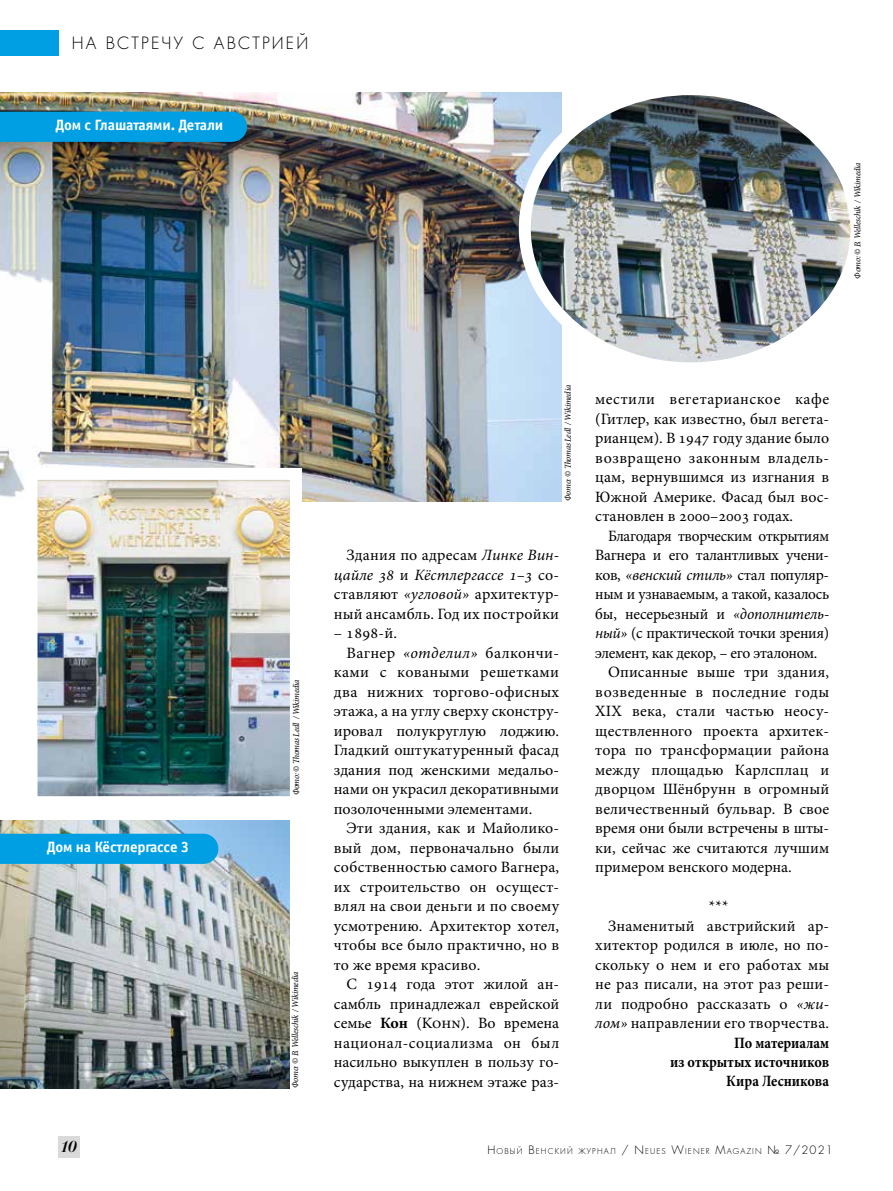
<style>
.page{position:relative;width:893px;height:1191px;background:#fff}
.page>*{position:absolute;margin:0;border:0;box-sizing:border-box;transform-origin:0 0}
.t1{font:16.5px "Favorit Light C";letter-spacing:.13em;color:#000}
.t2{font:italic 16.5px "Paragon Nord C";color:#000}
.t3{font:15.75px/19.5px "Minion Pro";letter-spacing:.005em;color:#000;text-align:justify}
.t4{font:15.75px "Minion Pro";letter-spacing:-.02em;color:#000}
.t5{font:15.75px "Minion Pro";letter-spacing:.03em;color:#000}
.t6{font:700 15.75px "Minion Pro";color:#000;scale:.9 1}
.t7{font:15px "Officina Sans Bold C";letter-spacing:-.01em;color:#fff}
.t8{font:italic 9px "Minion Pro";letter-spacing:-.035em;color:#000}
.t9{font:7.8px "Favorit Light C";letter-spacing:.145em;color:#000}
.s1{font-style:italic}
.s2{font-weight:700}
.s3{font-size:11.25px}
</style>
<div class="page">
<div style="left:59px;top:1136px;width:21px;height:22px;background:#dadada"></div>
<div style="left:0;top:30px;width:59px;height:25px;background:#009fe3"></div>
<img style="left:0;top:92px;width:561px;height:410px">
<img style="left:39px;top:481px;width:250px;height:314px">
<div style="left:26px;top:468px;width:276px;height:340px;border:12px solid #fff"></div>
<img style="left:0;top:821px;width:290px;height:267px">
<img style="left:525px;top:92px;width:324px;height:276px">
<div style="left:519px;top:83px;width:343px;height:291px;border:12px solid #fff;border-radius:50%"></div>
<div style="left:0;top:112px;width:247px;height:30px;background:#009fe3"></div>
<svg style="left:0;top:833px;width:218px;height:31px;background:#07a0e2"></svg>
<p class="t1" style="left:72px;top:32px;width:238px">НА ВСТРЕЧУ С АВСТРИЕЙ</p>
<p class="t7" style="left:55px;top:116px;width:169px">Дом с Глашатаями. Детали</p>
<p class="t8" style="left:851px;top:278px;width:117px;rotate:-90deg">Фото: © B. Welleschik / Wikimedia</p>
<p class="t7" style="left:47px;top:838px;width:144px">Дом на Кёстлергассе 3</p>
<p class="t8" style="left:290px;top:795px;width:117px;rotate:-90deg">Фото: © Thomas Ledl / Wikimedia</p>
<p class="t8" style="left:289px;top:1087px;width:117px;rotate:-90deg">Фото: © B. Welleschik / Wikimedia</p>
<p class="t8" style="left:562px;top:501px;width:117px;rotate:-90deg">Фото: © Thomas Ledl / Wikimedia</p>
<p class="t3" style="left:334px;top:545px;width:227px;text-indent:13px">Здания по адресам <span class="s1">Линке Вин&shy;цайле 38</span> и <span class="s1">Кёстлергассе 1–3</span> со&shy;ставляют <span class="s1">«угловой»</span> архитектур&shy;ный ансамбль. Год их постройки</p>
<p class="t3" style="left:334px;top:623px;width:65px">– 1898-й.</p>
<p class="t3" style="left:347px;top:643px;width:214px">Вагнер <span class="s1">«отделил»</span> балкончи-</p>
<p class="t3" style="left:334px;top:662px;width:227px">ками с коваными решетками</p>
<p class="t3" style="left:334px;top:682px;width:227px">два нижних торгово-офисных</p>
<p class="t3" style="left:334px;top:701px;width:227px">этажа, а на углу сверху сконстру-</p>
<p class="t3" style="left:334px;top:721px;width:227px">ировал полукруглую лоджию.</p>
<p class="t3" style="left:334px;top:740px;width:227px">Гладкий оштукатуренный фасад</p>
<p class="t3" style="left:334px;top:760px;width:227px">здания под женскими медальо-</p>
<p class="t3" style="left:334px;top:779px;width:227px">нами он украсил декоративными</p>
<p class="t3" style="left:334px;top:799px;width:200px">позолоченными элементами.</p>
<p class="t3" style="left:347px;top:818px;width:214px">Эти здания, как и Майолико-</p>
<p class="t3" style="left:334px;top:838px;width:227px">вый дом, первоначально были</p>
<p class="t3" style="left:334px;top:857px;width:227px">собственностью самого Вагнера,</p>
<p class="t3" style="left:334px;top:877px;width:227px">их строительство он осущест-</p>
<p class="t3" style="left:334px;top:896px;width:227px">влял на свои деньги и по своему</p>
<p class="t3" style="left:334px;top:916px;width:227px">усмотрению. Архитектор хотел,</p>
<p class="t3" style="left:334px;top:935px;width:227px">чтобы все было практично, но в</p>
<p class="t3" style="left:334px;top:955px;width:148px">то же время красиво.</p>
<p class="t3" style="left:347px;top:974px;width:214px">С 1914 года этот жилой ан-</p>
<p class="t3" style="left:334px;top:994px;width:227px">самбль принадлежал еврейской</p>
<p class="t3" style="left:334px;top:1013px;width:227px">семье <span class="s2">Кон</span> (Kohn). Во времена</p>
<p class="t5" style="left:334px;top:1032px;width:227px">национал-социализма он был</p>
<p class="t3" style="left:334px;top:1052px;width:227px">насильно выкуплен в пользу го-</p>
<p class="t3" style="left:334px;top:1072px;width:227px">сударства, на нижнем этаже раз-</p>
<p class="t3" style="left:595px;top:389px;width:235px">местили вегетарианское кафе (Гитлер, как известно, был вегета&shy;рианцем). В 1947 году здание было возвращено законным владель&shy;цам, вернувшимся из изгнания в Южной Америке. Фасад был вос&shy;становлен в 2000–2003 годах.</p>
<p class="t4" style="left:608px;top:525px;width:223px">Благодаря творческим открытиям</p>
<p class="t4" style="left:595px;top:544px;width:235px">Вагнера и его талантливых учени-</p>
<p class="t4" style="left:595px;top:564px;width:235px">ков, <span class="s1">«венский стиль»</span> стал популяр-</p>
<p class="t4" style="left:595px;top:583px;width:235px">ным и узнаваемым, а такой, казалось</p>
<p class="t3" style="left:595px;top:604px;width:235px">бы, несерьезный и <span class="s1">«дополнитель-</span></p>
<p class="t4" style="left:595px;top:622px;width:235px"><span class="s1">ный»</span> (с практической точки зрения)</p>
<p class="t4" style="left:595px;top:642px;width:224px">элемент, как декор, – его эталоном.</p>
<p class="t3" style="left:608px;top:662px;width:223px">Описанные выше три здания,</p>
<p class="t5" style="left:595px;top:681px;width:235px">возведенные в последние годы</p>
<p class="t3" style="left:595px;top:701px;width:235px">XIX века, стали частью неосу-</p>
<p class="t3" style="left:595px;top:721px;width:235px">ществленного проекта архитек-</p>
<p class="t3" style="left:595px;top:740px;width:235px">тора по трансформации района</p>
<p class="t3" style="left:595px;top:760px;width:235px">между площадью Карлсплац и</p>
<p class="t3" style="left:595px;top:779px;width:235px">дворцом Шёнбрунн в огромный</p>
<p class="t3" style="left:595px;top:799px;width:235px">величественный бульвар. В свое</p>
<p class="t3" style="left:595px;top:818px;width:235px">время они были встречены в шты-</p>
<p class="t3" style="left:595px;top:838px;width:235px">ки, сейчас же считаются лучшим</p>
<p class="t3" style="left:595px;top:857px;width:198px">примером венского модерна.</p>
<p class="t3" style="left:709px;top:896px;width:21px">***</p>
<p class="t3" style="left:608px;top:916px;width:223px">Знаменитый австрийский ар-</p>
<p class="t3" style="left:595px;top:935px;width:235px">хитектор родился в июле, но по-</p>
<p class="t3" style="left:595px;top:955px;width:235px">скольку о нем и его работах мы</p>
<p class="t3" style="left:595px;top:974px;width:235px">не раз писали, на этот раз реши-</p>
<p class="t3" style="left:595px;top:994px;width:235px">ли подробно рассказать о <span class="s1">«жи-</span></p>
<p class="t3" style="left:595px;top:1013px;width:235px"><span class="s1">лом»</span> направлении его творчества.</p>
<p class="t6" style="left:734px;top:1031px;width:107px">По материалам</p>
<p class="t6" style="left:670px;top:1051px;width:178px">из открытых источников</p>
<p class="t6" style="left:726px;top:1070px;width:116px">Кира Лесникова</p>
<p class="t2" style="left:61px;top:1137px;width:17px">10</p>
<p class="t9" style="left:487px;top:1145px;width:347px"><span class="s3">Н</span>ОВЫЙ <span class="s3">В</span>ЕНСКИЙ ЖУРНАЛ <span class="s3">/</span> <span class="s3">N</span>EUES <span class="s3">W</span>IEN ER <span class="s3">M</span>AGAZIN <span class="s3">№ 7/2021</span></p>
</div>
